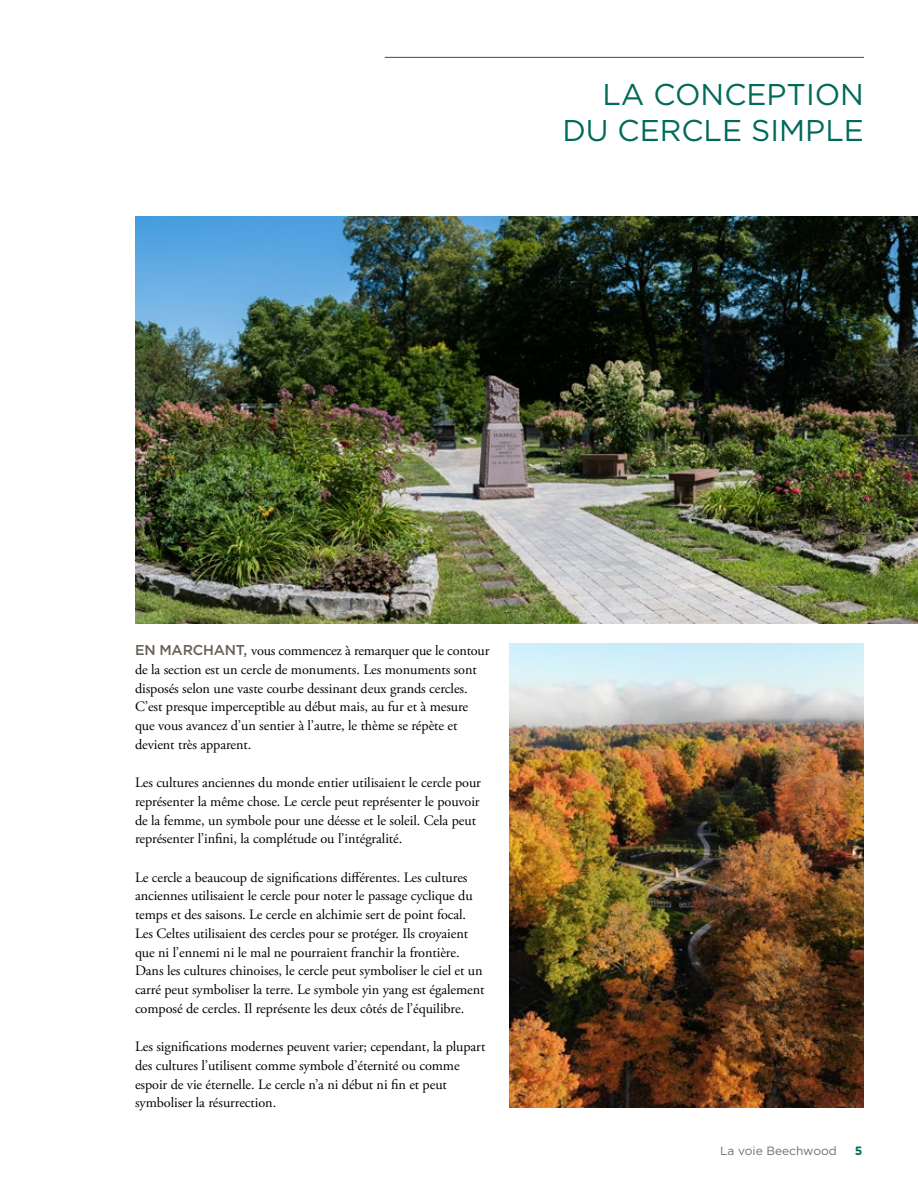
<style>
.page{position:relative;width:918px;height:1188px;background:#fff}
.page>*{position:absolute;margin:0;border:0;box-sizing:border-box;transform-origin:0 0}
.t1{font:30px/36px "Gotham";color:#006a5b;text-align:right}
.t2{font:14.25px/18.8px "Adobe Garamond Pro";letter-spacing:-.005em;color:#000}
.t3{font:12px "Gotham";color:#6d6e71}
.t4{font:700 12px "Gotham";color:#006a5b}
.s1{font-family:"Gotham";font-weight:500;color:#686058}
</style>
<div class="page">
<hr style="left:385px;top:57px;width:479px;height:1px;background:#006a5b">
<img style="left:135px;top:216px;width:783px;height:408px">
<img style="left:510px;top:644px;width:354px;height:463px">
<h1 class="t1" style="left:562px;top:76px;width:303px">LA CONCEPTION<br>DU CERCLE SIMPLE</h1>
<p class="t2" style="left:135px;top:642px;width:356px"><span class="s1">EN MARCHANT,</span> vous commencez à remarquer que le contour de la section est un cercle de monuments. Les monuments sont disposés selon une vaste courbe dessinant deux grands cercles.<br>C’est presque imperceptible au début mais, au fur et à mesure que vous avancez d’un sentier à l’autre, le thème se répète et devient très apparent.</p>
<p class="t2" style="left:135px;top:774px;width:348px">Les cultures anciennes du monde entier utilisaient le cercle pour représenter la même chose. Le cercle peut représenter le pouvoir de la femme, un symbole pour une déesse et le soleil. Cela peut représenter l’infini, la complétude ou l’intégralité.</p>
<p class="t2" style="left:135px;top:868px;width:351px">Le cercle a beaucoup de significations différentes. Les cultures anciennes utilisaient le cercle pour noter le passage cyclique du temps et des saisons. Le cercle en alchimie sert de point focal.<br>Les Celtes utilisaient des cercles pour se protéger. Ils croyaient que ni l’ennemi ni le mal ne pourraient franchir la frontière.<br>Dans les cultures chinoises, le cercle peut symboliser le ciel et un carré peut symboliser la terre. Le symbole yin yang est également composé de cercles. Il représente les deux côtés de l’équilibre.</p>
<p class="t2" style="left:135px;top:1038px;width:352px">Les significations modernes peuvent varier; cependant, la plupart des cultures l’utilisent comme symbole d’éternité ou comme espoir de vie éternelle. Le cercle n’a ni début ni fin et peut symboliser la résurrection.</p>
<p class="t3" style="left:720px;top:1145px;width:118px">La voie Beechwood</p>
<p class="t4" style="left:855px;top:1144px;width:9px">5</p>
</div>
